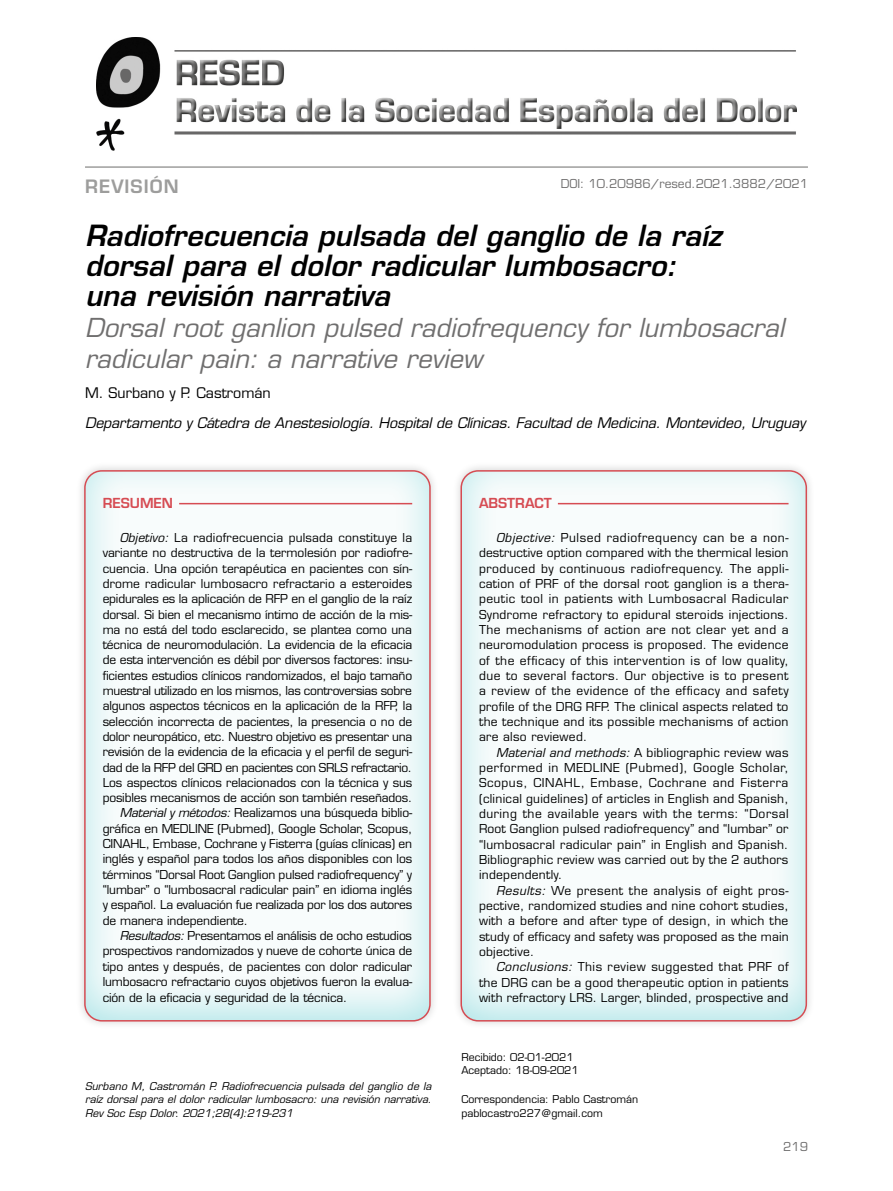
<style>
.page{position:relative;width:893px;height:1191px;background:#fff}
.page>*{position:absolute;margin:0;border:0;box-sizing:border-box;transform-origin:0 0}
._00_Titulo{font:italic 600 28.5px/30px "Eurostile LT Std";color:#000}
._00_Subt{font:italic 25.5px/30.6px "Eurostile LT Std";color:#706f6f}
.t1{font:600 18px "Eurostile LT Std";letter-spacing:.06em;color:#9d9d9c}
._01_Cargos{font:italic 14.25px "Eurostile LT Std";letter-spacing:-.01em;color:#000}
._01_Autores{font:14.25px "Eurostile LT Std";color:#000}
.t2{font:600 13.5px "Eurostile LT Std";color:#d64c53}
.Abstract_Texto{font:12px/15.3px "Eurostile LT Std";letter-spacing:.015em;color:#000;text-align:justify}
.doi{font:12px "Eurostile LT Std";color:#706f6f}
.citar_artículo{font:italic 10.5px/13.5px "Eurostile LT Std";color:#000;text-align:justify}
.correspondencia_1{font:10.5px "Eurostile LT Std";color:#000}
.s1{font-style:italic}
</style>
<div class="page">
<img style="left:96px;top:37px;width:701px;height:114px">
<hr style="left:85px;top:167px;width:723px;height:1px;background:#9d9d9c">
<div style="left:447px;top:457px;width:372px;height:565px;background:#00b2bb;opacity:.3"></div>
<hr style="left:558px;top:503px;width:230px;height:1px;background:#d64c53">
<div style="left:460px;top:470px;width:347px;height:551px;border:2px solid #d64c53;border-radius:17px"></div>
<div style="left:71px;top:457px;width:371px;height:564px;background:#00b2bb;opacity:.3"></div>
<hr style="left:179px;top:503px;width:233px;height:1px;background:#d64c53">
<div style="left:84px;top:470px;width:347px;height:551px;border:2px solid #d64c53;border-radius:17px"></div>
<p class="t1" style="left:85px;top:175px;width:95px">REVISIÓN</p>
<p class="doi" style="left:561px;top:176px;width:249px">DOI: 10.20986/resed.2021.3882/2021</p>
<p class="_00_Titulo" style="left:85px;top:221px;width:638px">Radiofrecuencia pulsada del ganglio de la raíz dorsal para el dolor radicular lumbosacro: una revisión narrativa</p>
<p class="_00_Subt" style="left:85px;top:313px;width:701px">Dorsal root ganlion pulsed radiofrequency for lumbosacral radicular pain: a narrative review</p>
<p class="_01_Autores" style="left:85px;top:384px;width:187px">M. Surbano y P. Castromán</p>
<p class="_01_Cargos" style="left:85px;top:414px;width:722px">Departamento y Cátedra de Anestesiología. Hospital de Clínicas. Facultad de Medicina. Montevideo, Uruguay</p>
<p class="t2" style="left:103px;top:495px;width:72px">RESUMEN</p>
<p class="Abstract_Texto" style="left:103px;top:530px;width:311px;text-indent:17px"><span class="s1">Objetivo:</span> La radiofrecuencia pulsada constituye la variante no destructiva de la termolesión por radiofre&shy;cuencia. Una opción terapéutica en pacientes con sín&shy;drome radicular lumbosacro refractario a esteroides epidurales es la aplicación de RFP en el ganglio de la raíz dorsal. Si bien el mecanismo íntimo de acción de la mis&shy;ma no está del todo esclarecido, se plantea como una técnica de neuromodulación. La evidencia de la eficacia de esta intervención es débil por diversos factores: insu&shy;ficientes estudios clínicos randomizados, el bajo tamaño muestral utilizado en los mismos, las controversias sobre algunos aspectos técnicos en la aplicación de la RFP, la selección incorrecta de pacientes, la presencia o no de dolor neuropático, etc. Nuestro objetivo es presentar una revisión de la evidencia de la eficacia y el perfil de seguri&shy;dad de la RFP del GRD en pacientes con SRLS refractario.<br>Los aspectos clínicos relacionados con la técnica y sus posibles mecanismos de acción son también reseñados.</p>
<p class="Abstract_Texto" style="left:103px;top:805px;width:311px;text-indent:17px"><span class="s1">Material y métodos:</span> Realizamos una búsqueda biblio&shy;gráfica en MEDLINE (Pubmed), Google Scholar, Scopus, CINAHL, Embase, Cochrane y Fisterra (guías clínicas) en inglés y español para todos los años disponibles con los términos “Dorsal Root Ganglion pulsed radiofrequency” y “lumbar” o “lumbosacral radicular pain” en idioma inglés y español. La evaluación fue realizada por los dos autores de manera independiente.</p>
<p class="Abstract_Texto" style="left:103px;top:928px;width:311px;text-indent:17px"><span class="s1">Resultados:</span> Presentamos el análisis de ocho estudios prospectivos randomizados y nueve de cohorte única de tipo antes y después, de pacientes con dolor radicular lumbosacro refractario cuyos objetivos fueron la evalua&shy;ción de la eficacia y seguridad de la técnica.</p>
<p class="citar_artículo" style="left:85px;top:1079px;width:348px">Surbano M, Castromán P. Radiofrecuencia pulsada del ganglio de la raíz dorsal para el dolor radicular lumbosacro: una revisión narrativa.<br>Rev Soc Esp Dolor. 2021;28(4):219-231</p>
<p class="t2" style="left:479px;top:495px;width:74px">ABSTRACT</p>
<p class="Abstract_Texto" style="left:479px;top:530px;width:311px;text-indent:17px"><span class="s1">Objective:</span> Pulsed radiofrequency can be a non&shy;destructive option compared with the thermical lesion produced by continuous radiofrequency. The appli&shy;cation of PRF of the dorsal root ganglion is a thera&shy;peutic tool in patients with Lumbosacral Radicular Syndrome refractory to epidural steroids injections.<br>The mechanisms of action are not clear yet and a neuromodulation process is proposed. The evidence of the efficacy of this intervention is of low quality, due to several factors. Our objective is to present a review of the evidence of the efficacy and safety profile of the DRG RFP. The clinical aspects related to the technique and its possible mechanisms of action are also reviewed.</p>
<p class="Abstract_Texto" style="left:479px;top:744px;width:311px;text-indent:17px"><span class="s1">Material and methods:</span> A bibliographic review was performed in MEDLINE (Pubmed), Google Scholar, Scopus, CINAHL, Embase, Cochrane and Fisterra (clinical guidelines) of articles in English and Spanish, during the available years with the terms: “Dorsal Root Ganglion pulsed radiofrequency” and “lumbar” or “lumbosacral radicular pain” in English and Spanish.<br>Bibliographic review was carried out by the 2 authors independently.</p>
<p class="Abstract_Texto" style="left:479px;top:882px;width:311px;text-indent:17px"><span class="s1">Results:</span> We present the analysis of eight pros&shy;pective, randomized studies and nine cohort studies, with a before and after type of design, in which the study of efficacy and safety was proposed as the main objective.</p>
<p class="Abstract_Texto" style="left:479px;top:959px;width:311px;text-indent:17px"><span class="s1">Conclusions:</span> This review suggested that PRF of the DRG can be a good therapeutic option in patients with refractory LRS. Larger, blinded, prospective and</p>
<p class="correspondencia_1" style="left:461px;top:1050px;width:114px">Recibido: 02-01-2021</p>
<p class="correspondencia_1" style="left:461px;top:1063px;width:119px">Aceptado: 18-09-2021</p>
<p class="correspondencia_1" style="left:461px;top:1093px;width:178px">Correspondencia: Pablo Castromán</p>
<p class="correspondencia_1" style="left:461px;top:1106px;width:143px">pablocastro227@gmail.com</p>
<p class="doi" style="left:783px;top:1139px;width:26px">219</p>
</div>
